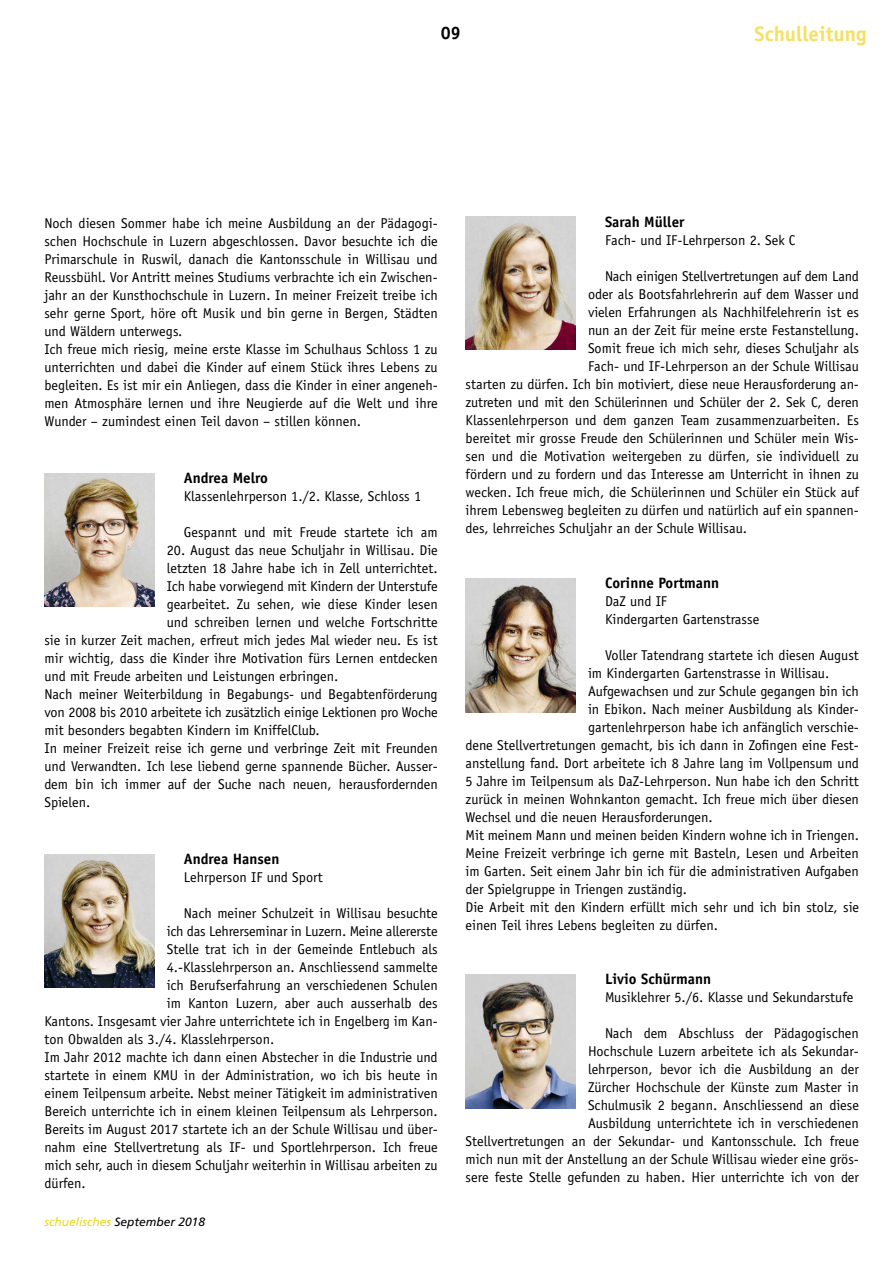
<style>
.page{position:relative;width:893px;height:1263px;background:#fff}
.page>*{position:absolute;margin:0;border:0;box-sizing:border-box;transform-origin:0 0}
.t1{font:700 21px "Officina Sans";color:#f4e163}
.t2{font:700 18px "Officina Sans";color:#000}
.t3{font:700 15px "Officina Sans";color:#000}
.t4{font:14.25px/18px "Officina Sans";color:#000}
.t5{font:italic 12px "Frutiger";color:#000}
.s1{color:#eed81b}
</style>
<div class="page">
<img style="left:44px;top:473px;width:110px;height:133px">
<img style="left:44px;top:854px;width:110px;height:134px">
<img style="left:466px;top:216px;width:109px;height:133px">
<img style="left:466px;top:579px;width:109px;height:133px">
<img style="left:466px;top:975px;width:109px;height:133px">
<p class="t2" style="left:441px;top:22px;width:22px">09</p>
<h1 class="t1" style="left:755px;top:21px;width:113px">Schulleitung</h1>
<p class="t4" style="left:44px;top:214px;width:395px">Noch diesen Sommer habe ich meine Ausbildung an der Pädagogi&shy;schen Hochschule in Luzern abgeschlossen. Davor besuchte ich die Primarschule in Ruswil, danach die Kantonsschule in Willisau und Reussbühl. Vor Antritt meines Studiums verbrachte ich ein Zwischen&shy;jahr an der Kunsthochschule in Luzern. In meiner Freizeit treibe ich sehr gerne Sport, höre oft Musik und bin gerne in Bergen, Städten und Wäldern unterwegs.<br>Ich freue mich riesig, meine erste Klasse im Schulhaus Schloss 1 zu unterrichten und dabei die Kinder auf einem Stück ihres Lebens zu begleiten. Es ist mir ein Anliegen, dass die Kinder in einer angeneh&shy;men Atmosphäre lernen und ihre Neugierde auf die Welt und ihre Wunder – zumindest einen Teil davon – stillen können.</p>
<p class="t3" style="left:184px;top:469px;width:86px">Andrea Melro</p>
<p class="t4" style="left:184px;top:487px;width:239px">Klassenlehrperson 1./2. Klasse, Schloss 1</p>
<p class="t4" style="left:184px;top:523px;width:255px">Gespannt und mit Freude startete ich am</p>
<p class="t4" style="left:167px;top:541px;width:272px">20. August das neue Schuljahr in Willisau. Die</p>
<p class="t4" style="left:167px;top:559px;width:272px">letzten 18 Jahre habe ich in Zell unterrichtet.</p>
<p class="t4" style="left:167px;top:577px;width:272px">Ich habe vorwiegend mit Kindern der Unterstufe</p>
<p class="t4" style="left:167px;top:595px;width:272px">gearbeitet. Zu sehen, wie diese Kinder lesen</p>
<p class="t4" style="left:167px;top:613px;width:272px">und schreiben lernen und welche Fortschritte</p>
<p class="t4" style="left:44px;top:631px;width:395px">sie in kurzer Zeit machen, erfreut mich jedes Mal wieder neu. Es ist</p>
<p class="t4" style="left:44px;top:649px;width:395px">mir wichtig, dass die Kinder ihre Motivation fürs Lernen entdecken</p>
<p class="t4" style="left:44px;top:667px;width:295px">und mit Freude arbeiten und Leistungen erbringen.</p>
<p class="t4" style="left:44px;top:685px;width:395px">Nach meiner Weiterbildung in Begabungs- und Begabtenförderung</p>
<p class="t4" style="left:44px;top:703px;width:395px">von 2008 bis 2010 arbeitete ich zusätzlich einige Lektionen pro Woche</p>
<p class="t4" style="left:44px;top:721px;width:277px">mit besonders begabten Kindern im KniffelClub.</p>
<p class="t4" style="left:44px;top:739px;width:395px">In meiner Freizeit reise ich gerne und verbringe Zeit mit Freunden</p>
<p class="t4" style="left:44px;top:757px;width:395px">und Verwandten. Ich lese liebend gerne spannende Bücher. Ausser-</p>
<p class="t4" style="left:44px;top:775px;width:395px">dem bin ich immer auf der Suche nach neuen, herausfordernden</p>
<p class="t4" style="left:44px;top:793px;width:47px">Spielen.</p>
<p class="t3" style="left:184px;top:850px;width:97px">Andrea Hansen</p>
<p class="t4" style="left:184px;top:868px;width:140px">Lehrperson IF und Sport</p>
<p class="t4" style="left:184px;top:904px;width:255px">Nach meiner Schulzeit in Willisau besuchte</p>
<p class="t4" style="left:167px;top:922px;width:272px">ich das Lehrerseminar in Luzern. Meine allererste</p>
<p class="t4" style="left:167px;top:940px;width:272px">Stelle trat ich in der Gemeinde Entlebuch als</p>
<p class="t4" style="left:167px;top:958px;width:272px">4.-Klasslehrperson an. Anschliessend sammelte</p>
<p class="t4" style="left:167px;top:976px;width:272px">ich Berufserfahrung an verschiedenen Schulen</p>
<p class="t4" style="left:167px;top:994px;width:272px">im Kanton Luzern, aber auch ausserhalb des</p>
<p class="t4" style="left:44px;top:1012px;width:395px">Kantons. Insgesamt vier Jahre unterrichtete ich in Engelberg im Kan-</p>
<p class="t4" style="left:44px;top:1030px;width:231px">ton Obwalden als 3./4. Klasslehrperson.</p>
<p class="t4" style="left:44px;top:1048px;width:395px">Im Jahr 2012 machte ich dann einen Abstecher in die Industrie und</p>
<p class="t4" style="left:44px;top:1066px;width:395px">startete in einem KMU in der Administration, wo ich bis heute in</p>
<p class="t4" style="left:44px;top:1084px;width:395px">einem Teilpensum arbeite. Nebst meiner Tätigkeit im administrativen</p>
<p class="t4" style="left:44px;top:1102px;width:395px">Bereich unterrichte ich in einem kleinen Teilpensum als Lehrperson.</p>
<p class="t4" style="left:44px;top:1120px;width:395px">Bereits im August 2017 startete ich an der Schule Willisau und über-</p>
<p class="t4" style="left:44px;top:1138px;width:395px">nahm eine Stellvertretung als IF- und Sportlehrperson. Ich freue</p>
<p class="t4" style="left:44px;top:1156px;width:395px">mich sehr, auch in diesem Schuljahr weiterhin in Willisau arbeiten zu</p>
<p class="t4" style="left:44px;top:1174px;width:43px">dürfen.</p>
<p class="t5" style="left:44px;top:1215px;width:162px"><span class="s1">schuelisches</span> September 2018</p>
<p class="t3" style="left:605px;top:212px;width:81px">Sarah Müller</p>
<p class="t4" style="left:605px;top:231px;width:192px">Fach- und IF-Lehrperson 2. Sek C</p>
<p class="t4" style="left:605px;top:267px;width:255px">Nach einigen Stellvertretungen auf dem Land</p>
<p class="t4" style="left:588px;top:285px;width:272px">oder als Bootsfahrlehrerin auf dem Wasser und</p>
<p class="t4" style="left:588px;top:303px;width:272px">vielen Erfahrungen als Nachhilfelehrerin ist es</p>
<p class="t4" style="left:588px;top:321px;width:272px">nun an der Zeit für meine erste Festanstellung.</p>
<p class="t4" style="left:588px;top:339px;width:272px">Somit freue ich mich sehr, dieses Schuljahr als</p>
<p class="t4" style="left:588px;top:357px;width:272px">Fach- und IF-Lehrperson an der Schule Willisau</p>
<p class="t4" style="left:466px;top:375px;width:395px">starten zu dürfen. Ich bin motiviert, diese neue Herausforderung an-</p>
<p class="t4" style="left:466px;top:393px;width:395px">zutreten und mit den Schülerinnen und Schüler der 2. Sek C, deren</p>
<p class="t4" style="left:466px;top:411px;width:395px">Klassenlehrperson und dem ganzen Team zusammenzuarbeiten. Es</p>
<p class="t4" style="left:466px;top:429px;width:395px">bereitet mir grosse Freude den Schülerinnen und Schüler mein Wis-</p>
<p class="t4" style="left:466px;top:447px;width:395px">sen und die Motivation weitergeben zu dürfen, sie individuell zu</p>
<p class="t4" style="left:466px;top:465px;width:395px">fördern und zu fordern und das Interesse am Unterricht in ihnen zu</p>
<p class="t4" style="left:466px;top:483px;width:395px">wecken. Ich freue mich, die Schülerinnen und Schüler ein Stück auf</p>
<p class="t4" style="left:466px;top:501px;width:395px">ihrem Lebensweg begleiten zu dürfen und natürlich auf ein spannen-</p>
<p class="t4" style="left:466px;top:519px;width:283px">des, lehrreiches Schuljahr an der Schule Willisau.</p>
<p class="t3" style="left:605px;top:574px;width:116px">Corinne Portmann</p>
<p class="t4" style="left:605px;top:592px;width:156px">DaZ und IF<br>Kindergarten Gartenstrasse</p>
<p class="t4" style="left:605px;top:646px;width:255px">Voller Tatendrang startete ich diesen August</p>
<p class="t4" style="left:588px;top:664px;width:243px">im Kindergarten Gartenstrasse in Willisau.</p>
<p class="t4" style="left:588px;top:682px;width:272px">Aufgewachsen und zur Schule gegangen bin ich</p>
<p class="t4" style="left:588px;top:700px;width:272px">in Ebikon. Nach meiner Ausbildung als Kinder-</p>
<p class="t4" style="left:588px;top:718px;width:272px">gartenlehrperson habe ich anfänglich verschie-</p>
<p class="t4" style="left:466px;top:736px;width:395px">dene Stellvertretungen gemacht, bis ich dann in Zofingen eine Fest-</p>
<p class="t4" style="left:466px;top:754px;width:395px">anstellung fand. Dort arbeitete ich 8 Jahre lang im Vollpensum und</p>
<p class="t4" style="left:466px;top:772px;width:395px">5 Jahre im Teilpensum als DaZ-Lehrperson. Nun habe ich den Schritt</p>
<p class="t4" style="left:466px;top:790px;width:395px">zurück in meinen Wohnkanton gemacht. Ich freue mich über diesen</p>
<p class="t4" style="left:466px;top:808px;width:249px">Wechsel und die neuen Herausforderungen.</p>
<p class="t4" style="left:466px;top:826px;width:395px">Mit meinem Mann und meinen beiden Kindern wohne ich in Triengen.</p>
<p class="t4" style="left:466px;top:844px;width:395px">Meine Freizeit verbringe ich gerne mit Basteln, Lesen und Arbeiten</p>
<p class="t4" style="left:466px;top:862px;width:395px">im Garten. Seit einem Jahr bin ich für die administrativen Aufgaben</p>
<p class="t4" style="left:466px;top:880px;width:223px">der Spielgruppe in Triengen zuständig.</p>
<p class="t4" style="left:466px;top:898px;width:395px">Die Arbeit mit den Kindern erfüllt mich sehr und ich bin stolz, sie</p>
<p class="t4" style="left:466px;top:916px;width:254px">einen Teil ihres Lebens begleiten zu dürfen.</p>
<p class="t3" style="left:605px;top:970px;width:108px">Livio Schürmann</p>
<p class="t4" style="left:605px;top:988px;width:250px">Musiklehrer 5./6. Klasse und Sekundarstufe</p>
<p class="t4" style="left:466px;top:1024px;width:395px;text-align:right">Nach dem Abschluss der Pädagogischen<br>Hochschule Luzern arbeitete ich als Sekundar-<br>lehrperson, bevor ich die Ausbildung an der<br>Zürcher Hochschule der Künste zum Master in<br>Schulmusik 2 begann. Anschliessend an diese<br>Ausbildung unterrichtete ich in verschiedenen<br>Stellvertretungen an der Sekundar- und Kantonsschule. Ich freue mich nun mit der Anstellung an der Schule Willisau wieder eine grös&shy;sere feste Stelle gefunden zu haben. Hier unterrichte ich von der</p>
</div>
